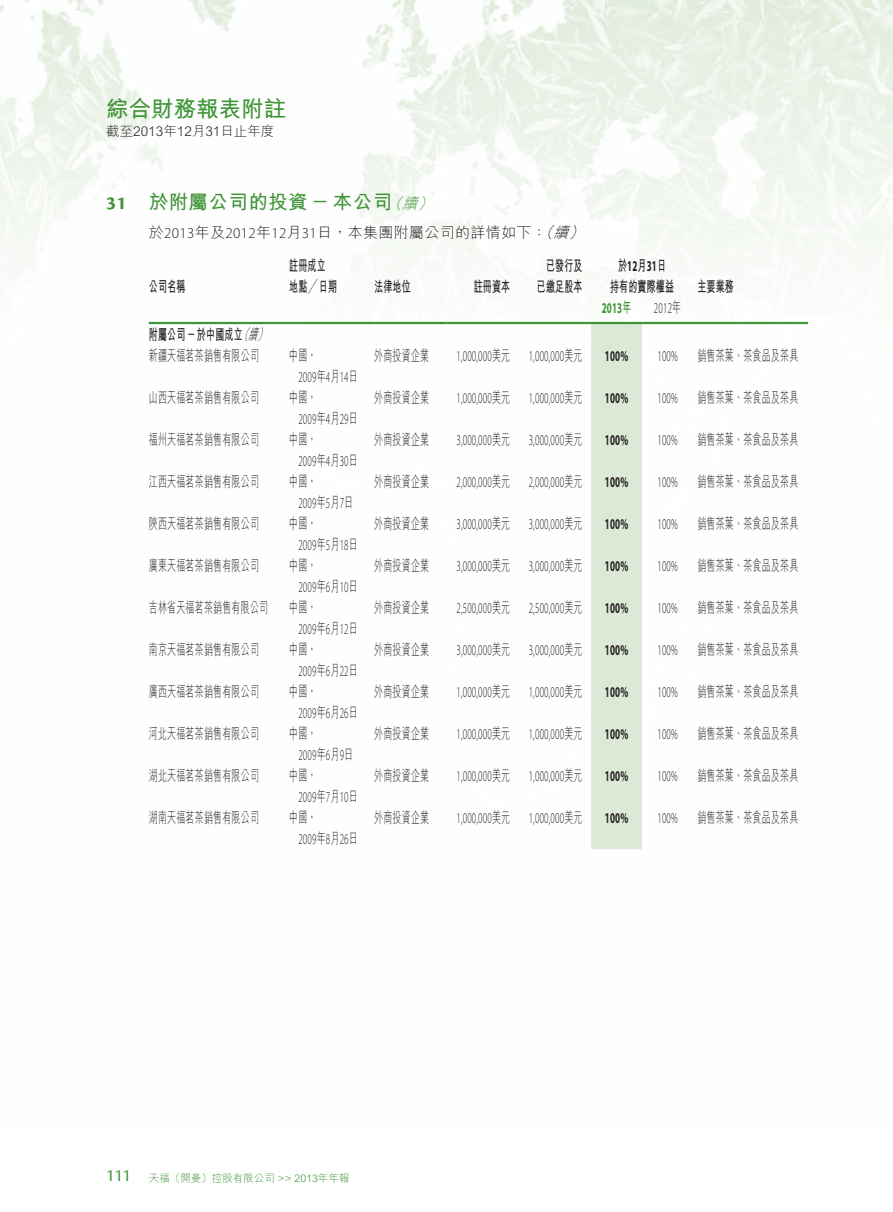
<style>
.page{position:relative;width:893px;height:1212px;background:#fff}
.page>*{position:absolute;margin:0;border:0;box-sizing:border-box;transform-origin:0 0}
.t1{font:700 22.5px "M Hei HK";color:#3f9537}
.t2{font:700 19.5px "M Hei HK";letter-spacing:.02em;color:#3f9537}
.t3{font:300 15px "Myriad Pro";letter-spacing:.02em;color:#231f20;scale:.6 1}
.t4{font:300 15px/21px "M Hei HK";letter-spacing:.02em;color:#231f20;scale:.6 1}
.t5{font:700 15px "Myriad Pro";letter-spacing:.02em;color:#231f20;scale:.6 1}
.t6{font:700 15px/21px "M Hei HK";letter-spacing:.02em;color:#231f20;scale:.6 1}
.t7{font:300 15px "M Hei HK";letter-spacing:.02em;color:#231f20}
.t8{font:700 15px "Myriad Pro";color:#3f9537;scale:.6 1}
.t9{font:300 13.5px "M Hei HK";color:#231f20}
.t10{font:300 10.5px "M Hei HK";color:#3f9537}
.s1{font-family:"Cronos Pro"}
.s2{font-weight:300;font-style:italic;font-size:15px}
.s3{font-family:"Myriad Pro"}
.s4{font-style:italic}
.s5{font-family:"M Hei HK"}
.s6{font-weight:700}
.s7{font-family:"Cronos Pro Disp";font-weight:400;font-size:18px}
</style>
<div class="page">
<img style="left:0;top:0;width:893px;height:325px">
<div style="left:591px;top:324px;width:51px;height:525px;background:#dde9d7"></div>
<hr style="left:149px;top:322px;width:140px;height:2px;background:#3f9537">
<hr style="left:289px;top:322px;width:85px;height:2px;background:#3f9537">
<hr style="left:374px;top:322px;width:72px;height:2px;background:#3f9537">
<hr style="left:446px;top:322px;width:73px;height:2px;background:#3f9537">
<hr style="left:519px;top:322px;width:72px;height:2px;background:#3f9537">
<hr style="left:591px;top:322px;width:51px;height:2px;background:#3f9537">
<hr style="left:642px;top:322px;width:51px;height:2px;background:#3f9537">
<hr style="left:693px;top:322px;width:115px;height:2px;background:#3f9537">
<h1 class="t1" style="left:106px;top:92px;width:181px">綜合財務報表附註</h1>
<p class="t9" style="left:106px;top:121px;width:170px">截至2013年12月31日止年度</p>
<h2 class="t2" style="left:106px;top:187px;width:333px"><span class="s1">31</span> 於附屬公司的投資－本公司<span class="s2">（續）</span></h2>
<p class="t7" style="left:149px;top:222px;width:442px">於<span class="s3">2013</span>年及<span class="s3">2012</span>年<span class="s3">12</span>月<span class="s3">31</span>日，本集團附屬公司的詳情如下：<span class="s4">（續）</span></p>
<p class="t6" style="left:149px;top:275px;width:62px">公司名稱</p>
<p class="t6" style="left:289px;top:254px;width:81px">註冊成立地點╱日期</p>
<p class="t6" style="left:374px;top:275px;width:62px">法律地位</p>
<p class="t6" style="left:474px;top:275px;width:62px">註冊資本</p>
<p class="t6" style="left:537px;top:254px;width:78px;text-align:right">已發行及已繳足股本</p>
<p class="t5" style="left:618px;top:256px;width:82px"><span class="s5">於</span>12<span class="s5">月</span>31<span class="s5">日</span></p>
<p class="t6" style="left:610px;top:275px;width:108px">持有的實際權益</p>
<p class="t6" style="left:697px;top:275px;width:62px">主要業務</p>
<p class="t8" style="left:602px;top:298px;width:51px">2013<span class="s5">年</span></p>
<p class="t3" style="left:654px;top:300px;width:47px">2012<span class="s5">年</span></p>
<p class="t4" style="left:149px;top:324px;width:207px"><span class="s6">附屬公司－於中國成立</span><span class="s4">（續）</span>新疆天福茗茶銷售有限公司</p>
<p class="t4" style="left:289px;top:345px;width:47px">中國，</p>
<p class="t3" style="left:298px;top:369px;width:101px">2009<span class="s5">年</span>4<span class="s5">月</span>14<span class="s5">日</span></p>
<p class="t4" style="left:374px;top:345px;width:93px">外商投資企業</p>
<p class="t3" style="left:456px;top:348px;width:212px">1,000,000<span class="s5">美元</span> 1,000,000<span class="s5">美元</span></p>
<p class="t5" style="left:605px;top:346px;width:41px">100%</p>
<p class="t3" style="left:657px;top:348px;width:36px">100%</p>
<p class="t4" style="left:697px;top:345px;width:170px">銷售茶葉、茶食品及茶具</p>
<p class="t4" style="left:149px;top:387px;width:185px">山西天福茗茶銷售有限公司</p>
<p class="t4" style="left:289px;top:387px;width:47px">中國，</p>
<p class="t3" style="left:298px;top:411px;width:101px">2009<span class="s5">年</span>4<span class="s5">月</span>29<span class="s5">日</span></p>
<p class="t4" style="left:374px;top:387px;width:93px">外商投資企業</p>
<p class="t3" style="left:456px;top:390px;width:212px">1,000,000<span class="s5">美元</span> 1,000,000<span class="s5">美元</span></p>
<p class="t5" style="left:605px;top:388px;width:41px">100%</p>
<p class="t3" style="left:657px;top:390px;width:36px">100%</p>
<p class="t4" style="left:697px;top:387px;width:170px">銷售茶葉、茶食品及茶具</p>
<p class="t4" style="left:149px;top:429px;width:185px">福州天福茗茶銷售有限公司</p>
<p class="t4" style="left:289px;top:429px;width:47px">中國，</p>
<p class="t3" style="left:298px;top:453px;width:101px">2009<span class="s5">年</span>4<span class="s5">月</span>30<span class="s5">日</span></p>
<p class="t4" style="left:374px;top:429px;width:93px">外商投資企業</p>
<p class="t3" style="left:456px;top:432px;width:212px">3,000,000<span class="s5">美元</span> 3,000,000<span class="s5">美元</span></p>
<p class="t5" style="left:605px;top:430px;width:41px">100%</p>
<p class="t3" style="left:657px;top:432px;width:36px">100%</p>
<p class="t4" style="left:697px;top:429px;width:170px">銷售茶葉、茶食品及茶具</p>
<p class="t4" style="left:149px;top:471px;width:185px">江西天福茗茶銷售有限公司</p>
<p class="t4" style="left:289px;top:471px;width:47px">中國，</p>
<p class="t3" style="left:298px;top:495px;width:93px">2009<span class="s5">年</span>5<span class="s5">月</span>7<span class="s5">日</span></p>
<p class="t4" style="left:374px;top:471px;width:93px">外商投資企業</p>
<p class="t3" style="left:456px;top:474px;width:212px">2,000,000<span class="s5">美元</span> 2,000,000<span class="s5">美元</span></p>
<p class="t5" style="left:605px;top:472px;width:41px">100%</p>
<p class="t3" style="left:657px;top:474px;width:36px">100%</p>
<p class="t4" style="left:697px;top:471px;width:170px">銷售茶葉、茶食品及茶具</p>
<p class="t4" style="left:149px;top:513px;width:185px">陝西天福茗茶銷售有限公司</p>
<p class="t4" style="left:289px;top:513px;width:47px">中國，</p>
<p class="t3" style="left:298px;top:537px;width:101px">2009<span class="s5">年</span>5<span class="s5">月</span>18<span class="s5">日</span></p>
<p class="t4" style="left:374px;top:513px;width:93px">外商投資企業</p>
<p class="t3" style="left:456px;top:516px;width:212px">3,000,000<span class="s5">美元</span> 3,000,000<span class="s5">美元</span></p>
<p class="t5" style="left:605px;top:514px;width:41px">100%</p>
<p class="t3" style="left:657px;top:516px;width:36px">100%</p>
<p class="t4" style="left:697px;top:513px;width:170px">銷售茶葉、茶食品及茶具</p>
<p class="t4" style="left:149px;top:555px;width:185px">廣東天福茗茶銷售有限公司</p>
<p class="t4" style="left:289px;top:555px;width:47px">中國，</p>
<p class="t3" style="left:298px;top:579px;width:101px">2009<span class="s5">年</span>6<span class="s5">月</span>10<span class="s5">日</span></p>
<p class="t4" style="left:374px;top:555px;width:93px">外商投資企業</p>
<p class="t3" style="left:456px;top:558px;width:212px">3,000,000<span class="s5">美元</span> 3,000,000<span class="s5">美元</span></p>
<p class="t5" style="left:605px;top:556px;width:41px">100%</p>
<p class="t3" style="left:657px;top:558px;width:36px">100%</p>
<p class="t4" style="left:697px;top:555px;width:170px">銷售茶葉、茶食品及茶具</p>
<p class="t4" style="left:149px;top:597px;width:200px">吉林省天福茗茶銷售有限公司</p>
<p class="t4" style="left:289px;top:597px;width:47px">中國，</p>
<p class="t3" style="left:298px;top:621px;width:101px">2009<span class="s5">年</span>6<span class="s5">月</span>12<span class="s5">日</span></p>
<p class="t4" style="left:374px;top:597px;width:93px">外商投資企業</p>
<p class="t3" style="left:456px;top:600px;width:212px">2,500,000<span class="s5">美元</span> 2,500,000<span class="s5">美元</span></p>
<p class="t5" style="left:605px;top:598px;width:41px">100%</p>
<p class="t3" style="left:657px;top:600px;width:36px">100%</p>
<p class="t4" style="left:697px;top:597px;width:170px">銷售茶葉、茶食品及茶具</p>
<p class="t4" style="left:149px;top:639px;width:185px">南京天福茗茶銷售有限公司</p>
<p class="t4" style="left:289px;top:639px;width:47px">中國，</p>
<p class="t3" style="left:298px;top:663px;width:101px">2009<span class="s5">年</span>6<span class="s5">月</span>22<span class="s5">日</span></p>
<p class="t4" style="left:374px;top:639px;width:93px">外商投資企業</p>
<p class="t3" style="left:456px;top:642px;width:212px">3,000,000<span class="s5">美元</span> 3,000,000<span class="s5">美元</span></p>
<p class="t5" style="left:605px;top:640px;width:41px">100%</p>
<p class="t3" style="left:657px;top:642px;width:36px">100%</p>
<p class="t4" style="left:697px;top:639px;width:170px">銷售茶葉、茶食品及茶具</p>
<p class="t4" style="left:149px;top:681px;width:185px">廣西天福茗茶銷售有限公司</p>
<p class="t4" style="left:289px;top:681px;width:47px">中國，</p>
<p class="t3" style="left:298px;top:705px;width:101px">2009<span class="s5">年</span>6<span class="s5">月</span>26<span class="s5">日</span></p>
<p class="t4" style="left:374px;top:681px;width:93px">外商投資企業</p>
<p class="t3" style="left:456px;top:684px;width:212px">1,000,000<span class="s5">美元</span> 1,000,000<span class="s5">美元</span></p>
<p class="t5" style="left:605px;top:682px;width:41px">100%</p>
<p class="t3" style="left:657px;top:684px;width:36px">100%</p>
<p class="t4" style="left:697px;top:681px;width:170px">銷售茶葉、茶食品及茶具</p>
<p class="t4" style="left:149px;top:723px;width:185px">河北天福茗茶銷售有限公司</p>
<p class="t4" style="left:289px;top:723px;width:47px">中國，</p>
<p class="t3" style="left:298px;top:747px;width:93px">2009<span class="s5">年</span>6<span class="s5">月</span>9<span class="s5">日</span></p>
<p class="t4" style="left:374px;top:723px;width:93px">外商投資企業</p>
<p class="t3" style="left:456px;top:726px;width:212px">1,000,000<span class="s5">美元</span> 1,000,000<span class="s5">美元</span></p>
<p class="t5" style="left:605px;top:724px;width:41px">100%</p>
<p class="t3" style="left:657px;top:726px;width:36px">100%</p>
<p class="t4" style="left:697px;top:723px;width:170px">銷售茶葉、茶食品及茶具</p>
<p class="t4" style="left:149px;top:765px;width:185px">湖北天福茗茶銷售有限公司</p>
<p class="t4" style="left:289px;top:765px;width:47px">中國，</p>
<p class="t3" style="left:298px;top:789px;width:101px">2009<span class="s5">年</span>7<span class="s5">月</span>10<span class="s5">日</span></p>
<p class="t4" style="left:374px;top:765px;width:93px">外商投資企業</p>
<p class="t3" style="left:456px;top:768px;width:212px">1,000,000<span class="s5">美元</span> 1,000,000<span class="s5">美元</span></p>
<p class="t5" style="left:605px;top:766px;width:41px">100%</p>
<p class="t3" style="left:657px;top:768px;width:36px">100%</p>
<p class="t4" style="left:697px;top:765px;width:170px">銷售茶葉、茶食品及茶具</p>
<p class="t4" style="left:149px;top:807px;width:185px">湖南天福茗茶銷售有限公司</p>
<p class="t4" style="left:289px;top:807px;width:47px">中國，</p>
<p class="t3" style="left:298px;top:831px;width:101px">2009<span class="s5">年</span>8<span class="s5">月</span>26<span class="s5">日</span></p>
<p class="t4" style="left:374px;top:807px;width:93px">外商投資企業</p>
<p class="t3" style="left:456px;top:810px;width:212px">1,000,000<span class="s5">美元</span> 1,000,000<span class="s5">美元</span></p>
<p class="t5" style="left:605px;top:808px;width:41px">100%</p>
<p class="t3" style="left:657px;top:810px;width:36px">100%</p>
<p class="t4" style="left:697px;top:807px;width:170px">銷售茶葉、茶食品及茶具</p>
<p class="t10" style="left:106px;top:1171px;width:245px"><span class="s7">111</span> 天福（開曼）控股有限公司 &gt;&gt; 2013年年報</p>
</div>
